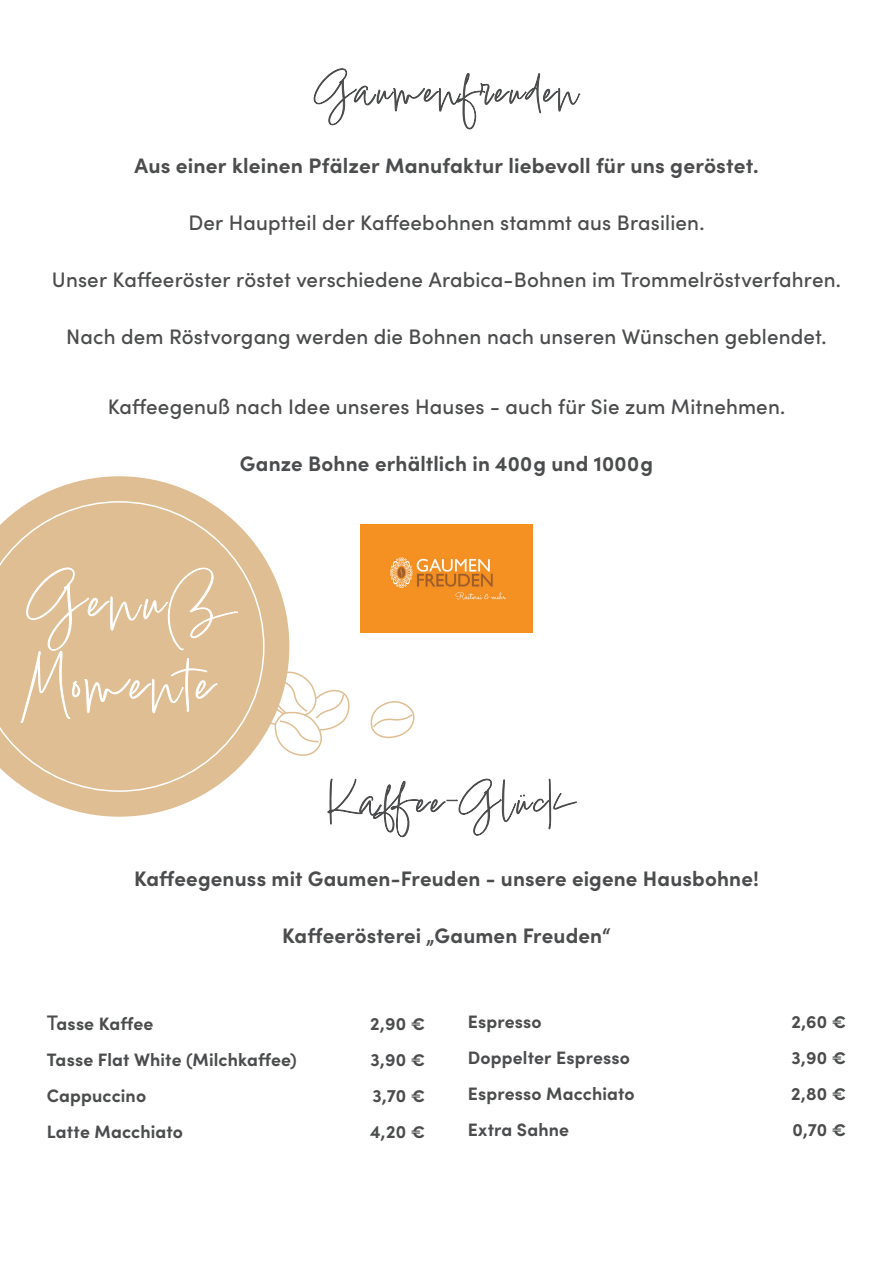
<style>
.page{position:relative;width:893px;height:1263px;background:#fff}
.page>*{position:absolute;margin:0;border:0;box-sizing:border-box;transform-origin:0 0}
.t1{font:500 21px "Sofia Pro";letter-spacing:.005em;color:#4b4c4d}
.t2{font:700 21px "Sofia Pro";letter-spacing:.01em;color:#4b4c4d}
.t3{font:700 18px "Sofia Pro";letter-spacing:.01em;color:#4b4c4d}
.s1{font-weight:500;font-size:21px}
</style>
<div class="page">
<svg style="left:370px;top:701px;width:45px;height:38px"></svg>
<svg style="left:314px;top:68px;width:266px;height:61px"></svg>
<img style="left:360px;top:524px;width:173px;height:109px">
<svg style="left:328px;top:778px;width:249px;height:59px"></svg>
<svg style="left:31px;top:476px;width:239px;height:341px"></svg>
<svg style="left:265px;top:567px;width:85px;height:192px"></svg>
<svg style="left:0;top:501px;width:265px;height:291px;background:#e2c49d"></svg>
<p class="t2" style="left:134px;top:149px;width:626px">Aus einer kleinen Pfälzer Manufaktur liebevoll für uns geröstet.</p>
<p class="t1" style="left:188px;top:207px;width:518px">Der Hauptteil der Kaffeebohnen stammt aus Brasilien.</p>
<p class="t1" style="left:52px;top:264px;width:790px">Unser Kaffeeröster röstet verschiedene Arabica-Bohnen im Trommelröstverfahren.</p>
<p class="t1" style="left:66px;top:321px;width:762px">Nach dem Röstvorgang werden die Bohnen nach unseren Wünschen geblendet.</p>
<p class="t1" style="left:108px;top:391px;width:679px">Kaffeegenuß nach Idee unseres Hauses - auch für Sie zum Mitnehmen.</p>
<p class="t2" style="left:240px;top:448px;width:414px">Ganze Bohne erhältlich in 400g und 1000g</p>
<p class="t2" style="left:134px;top:863px;width:626px">Kaffeegenuss mit Gaumen-Freuden - unsere eigene Hausbohne!</p>
<p class="t2" style="left:282px;top:920px;width:330px">Kaffeerösterei „Gaumen Freuden“</p>
<p class="t3" style="left:47px;top:1009px;width:108px"><span class="s1">T</span>asse Kaffee</p>
<p class="t3" style="left:370px;top:1009px;width:57px">2,90 €</p>
<p class="t3" style="left:47px;top:1045px;width:251px">Tasse Flat White (Milchkaffee)</p>
<p class="t3" style="left:371px;top:1045px;width:56px">3,90 €</p>
<p class="t3" style="left:47px;top:1081px;width:101px">Cappuccino</p>
<p class="t3" style="left:372px;top:1081px;width:54px">3,70 €</p>
<p class="t3" style="left:47px;top:1117px;width:138px">Latte Macchiato</p>
<p class="t3" style="left:370px;top:1117px;width:57px">4,20 €</p>
<p class="t3" style="left:468px;top:1007px;width:75px">Espresso</p>
<p class="t3" style="left:791px;top:1007px;width:56px">2,60 €</p>
<p class="t3" style="left:468px;top:1043px;width:164px">Doppelter Espresso</p>
<p class="t3" style="left:791px;top:1043px;width:56px">3,90 €</p>
<p class="t3" style="left:468px;top:1079px;width:168px">Espresso Macchiato</p>
<p class="t3" style="left:791px;top:1079px;width:57px">2,80 €</p>
<p class="t3" style="left:468px;top:1115px;width:103px">Extra Sahne</p>
<p class="t3" style="left:793px;top:1115px;width:55px">0,70 €</p>
</div>
